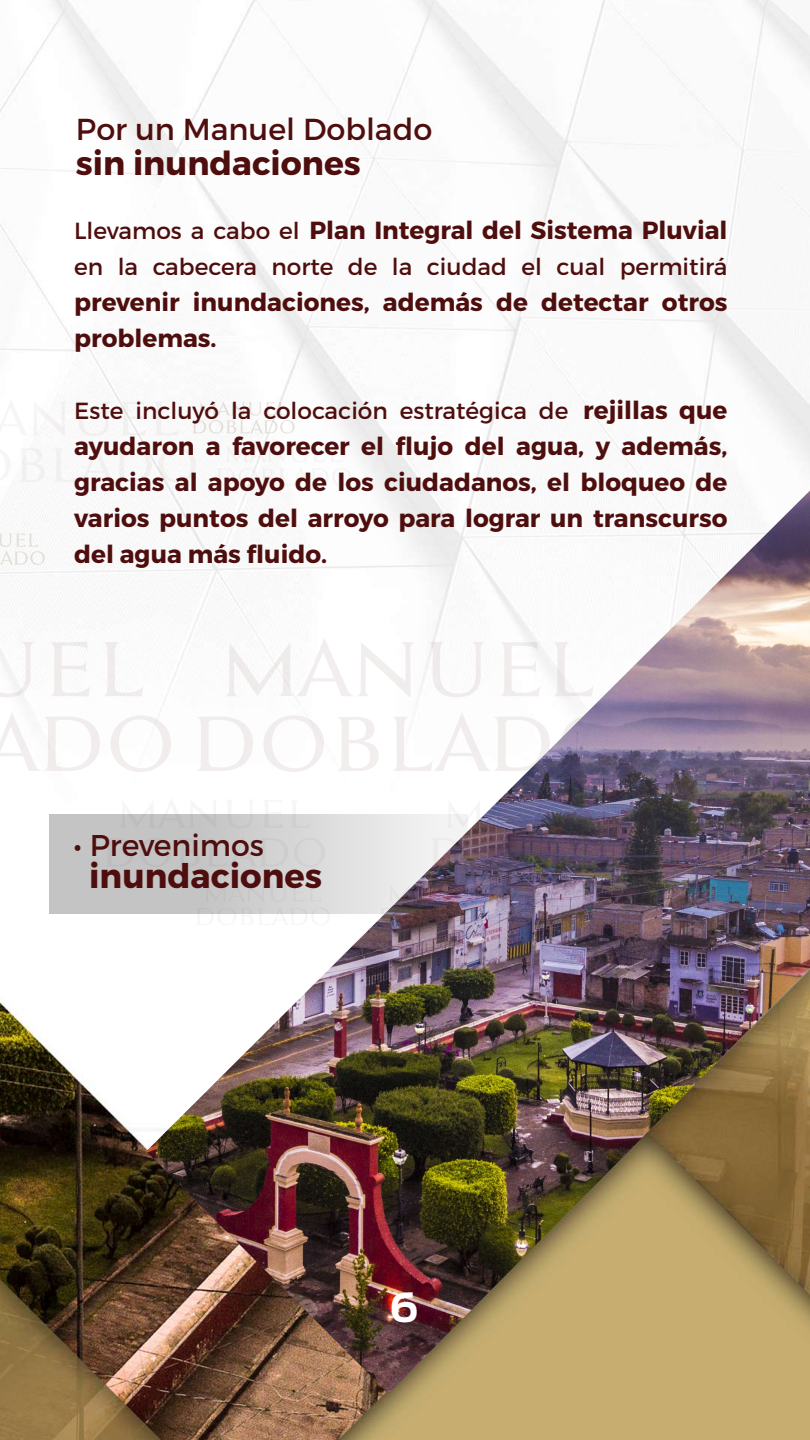
<style>
.page{position:relative;width:810px;height:1440px;background:#fff}
.page>*{position:absolute;margin:0;border:0;box-sizing:border-box;transform-origin:0 0}
.t1{font:700 39.97px "Antenna";color:#fff}
.t2{font:700 33.75px "Montserrat";color:#4f0e0e}
.t3{font:700 33px "Montserrat";color:#4f0e0e}
.t4{font:30.3px "Montserrat";color:#4f0e0e}
.t5{font:30px "Montserrat";color:#4f0e0e}
.t6{font:700 24.75px/36px "Montserrat";color:#4f0e0e}
.t7{font:23.25px "Montserrat";color:#4f0e0e}
.s1{font-weight:400;font-size:23.25px}
.s2{font-weight:700;font-size:24.75px}
</style>
<div class="page">
<img style="left:0;top:0;width:810px;height:1440px">
<svg style="left:0;top:642px;width:35px;height:55px"></svg>
<svg style="left:50px;top:642px;width:40px;height:55px"></svg>
<svg style="left:103px;top:642px;width:41px;height:55px"></svg>
<svg style="left:0;top:712px;width:100px;height:59px"></svg>
<svg style="left:110px;top:715px;width:36px;height:57px"></svg>
<svg style="left:0;top:399px;width:68px;height:37px"></svg>
<svg style="left:76px;top:401px;width:35px;height:35px"></svg>
<svg style="left:120px;top:401px;width:26px;height:35px"></svg>
<svg style="left:153px;top:402px;width:26px;height:34px"></svg>
<svg style="left:0;top:448px;width:11px;height:34px"></svg>
<svg style="left:19px;top:448px;width:26px;height:34px"></svg>
<svg style="left:53px;top:445px;width:99px;height:37px"></svg>
<svg style="left:158px;top:447px;width:38px;height:36px"></svg>
<svg style="left:193px;top:401px;width:102px;height:33px"></svg>
<svg style="left:0;top:534px;width:45px;height:31px"></svg>
<svg style="left:217px;top:443px;width:134px;height:43px"></svg>
<svg style="left:120px;top:797px;width:26px;height:18px"></svg>
<img style="left:146px;top:490px;width:664px;height:904px">
<svg style="left:50px;top:815px;width:418px;height:99px;background:#c8c6c7"></svg>
<p class="t4" style="left:76px;top:111px;width:358px">Por un Manuel Doblado</p>
<h3 class="t3" style="left:76px;top:143px;width:286px">sin inundaciones</h3>
<p class="t6" style="left:74px;top:213px;width:655px"><span class="s1">Llevamos a cabo el</span> Plan Integral del Sistema Pluvial</p>
<p class="t7" style="left:74px;top:253px;width:655px">en la cabecera norte de la ciudad el cual permitirá</p>
<p class="t6" style="left:74px;top:285px;width:655px">prevenir inundaciones, además de detectar otros problemas.</p>
<p class="t7" style="left:74px;top:397px;width:655px">Este incluyó la colocación estratégica de <span class="s2">rejillas que</span></p>
<p class="t6" style="left:74px;top:429px;width:655px;text-align:justify">ayudaron a favorecer el flujo del agua, y además, gracias al apoyo de los ciudadanos, el bloqueo de varios puntos del arroyo para lograr un transcurso del agua más fluido.</p>
<p class="t5" style="left:74px;top:827px;width:192px">• Prevenimos</p>
<h2 class="t2" style="left:89px;top:855px;width:235px">inundaciones</h2>
<h1 class="t1" style="left:389px;top:1284px;width:31px">6</h1>
</div>
